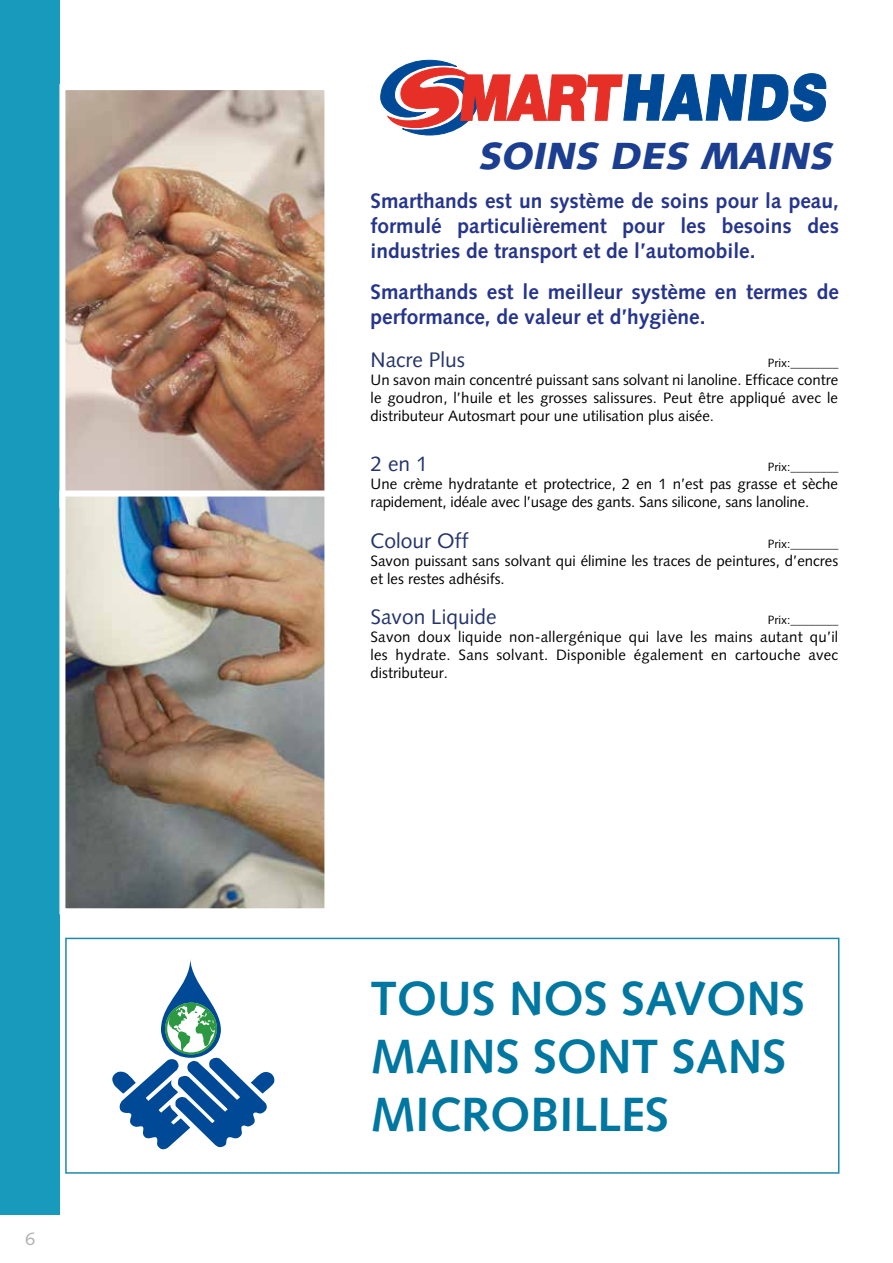
<style>
.page{position:relative;width:893px;height:1263px;background:#fff}
.page>*{position:absolute;margin:0;border:0;box-sizing:border-box;transform-origin:0 0}
.t1{font:700 48px/57.6px "Syntax";color:#0077a0}
.t2{font:italic 900 37.8px "Syntax";color:#1b3e90}
.t3{font:700 21px/25.2px "Syntax";color:#26358c;text-align:justify}
.t4{font:21px "Syntax";color:#24346c}
.t5{font:18px "Syntax";color:#b1b1b1}
.t6{font:15px/18px "Syntax";color:#000;text-align:justify}
.t7{font:12px "Syntax";color:#000}
</style>
<div class="page">
<div style="left:65px;top:938px;width:774px;height:236px;border:2px solid #007da5"></div>
<div style="left:0;top:0;width:59px;height:1214px;background:#189abd"></div>
<img style="left:66px;top:91px;width:257px;height:399px">
<div style="left:59px;top:84px;width:271px;height:424px;border:6px solid #fff"></div>
<img style="left:66px;top:497px;width:257px;height:410px">
<div style="left:59px;top:490px;width:271px;height:424px;border:6px solid #fff"></div>
<svg style="left:161px;top:959px;width:60px;height:99px"></svg>
<svg style="left:112px;top:1004px;width:162px;height:145px"></svg>
<svg style="left:380px;top:59px;width:447px;height:77px"></svg>
<p class="t5" style="left:25px;top:1228px;width:12px">6</p>
<h2 class="t2" style="left:478px;top:133px;width:364px">SOINS DES MAINS</h2>
<h3 class="t3" style="left:371px;top:188px;width:470px">Smarthands est un système de soins pour la peau, formulé particulièrement pour les besoins des industries de transport et de l’automobile.</h3>
<h3 class="t3" style="left:371px;top:279px;width:470px">Smarthands est le meilleur système en termes de performance, de valeur et d’hygiène.</h3>
<h3 class="t4" style="left:371px;top:347px;width:96px">Nacre Plus</h3>
<p class="t7" style="left:768px;top:356px;width:72px">Prix:________</p>
<p class="t6" style="left:371px;top:371px;width:469px">Un savon main concentré puissant sans solvant ni lanoline. Efficace contre le goudron, l’huile et les grosses salissures. Peut être appliqué avec le distributeur Autosmart pour une utilisation plus aisée.</p>
<h3 class="t4" style="left:371px;top:452px;width:59px">2 en 1</h3>
<p class="t7" style="left:768px;top:460px;width:72px">Prix:________</p>
<p class="t6" style="left:371px;top:475px;width:469px">Une crème hydratante et protectrice, 2 en 1 n’est pas grasse et sèche rapidement, idéale avec l’usage des gants. Sans silicone, sans lanoline.</p>
<h3 class="t4" style="left:371px;top:528px;width:100px">Colour Off</h3>
<p class="t7" style="left:768px;top:536px;width:72px">Prix:________</p>
<p class="t6" style="left:371px;top:551px;width:469px">Savon puissant sans solvant qui élimine les traces de peintures, d’encres et les restes adhésifs.</p>
<h3 class="t4" style="left:371px;top:604px;width:128px">Savon Liquide</h3>
<p class="t7" style="left:768px;top:612px;width:72px">Prix:________</p>
<p class="t6" style="left:371px;top:628px;width:469px">Savon doux liquide non-allergénique qui lave les mains autant qu’il les hydrate. Sans solvant. Disponible également en cartouche avec distributeur.</p>
<h1 class="t1" style="left:371px;top:970px;width:436px">TOUS NOS SAVONS<br>MAINS SONT SANS<br>MICROBILLES</h1>
</div>
